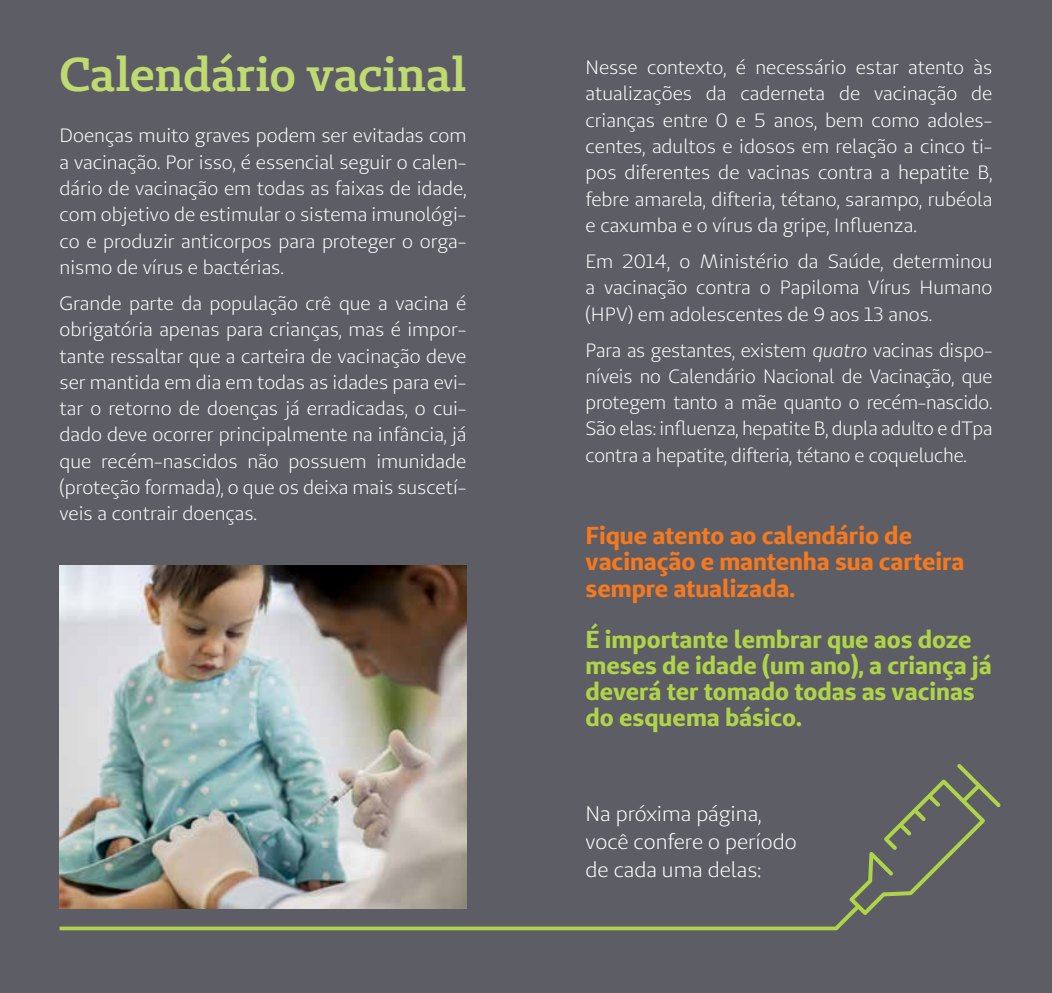
<style>
.page{position:relative;width:1052px;height:993px;background:#fff}
.page>*{position:absolute;margin:0;border:0;box-sizing:border-box;transform-origin:0 0}
.t1{font:600 47.25px "Unimed Slab";letter-spacing:-.005em;color:#c0da71}
.t2{font:700 24.5px/26.2px "Unimed Sans";color:#b1d34a}
.t3{font:700 24.5px/26.2px "Unimed Sans";color:#f47920}
.t4{font:21px/28px "Unimed Sans";color:#fff}
.t5{font:19.25px/26.2px "Unimed Sans";color:#fff;text-align:justify}
.s1{font-style:italic}
</style>
<div class="page">
<div style="left:0;top:0;width:1052px;height:992px;background:#5c5d65"></div>
<img style="left:60px;top:565px;width:406px;height:343px">
<svg style="left:828px;top:764px;width:173px;height:167px"></svg>
<hr style="left:60px;top:926px;width:775px;height:3px;background:#b1d34a">
<h1 class="t1" style="left:60px;top:44px;width:408px">Calendário vacinal</h1>
<p class="t5" style="left:60px;top:122px;width:408px">Doenças muito graves podem ser evitadas com a vacinação. Por isso, é essencial seguir o calen&shy;dário de vacinação em todas as faixas de idade, com objetivo de estimular o sistema imunológi&shy;co e produzir anticorpos para proteger o orga&shy;nismo de vírus e bactérias.</p>
<p class="t5" style="left:60px;top:290px;width:408px">Grande parte da população crê que a vacina é obrigatória apenas para crianças, mas é impor&shy;tante ressaltar que a carteira de vacinação deve ser mantida em dia em todas as idades para evi&shy;tar o retorno de doenças já erradicadas, o cui&shy;dado deve ocorrer principalmente na infância, já que recém-nascidos não possuem imunidade (proteção formada), o que os deixa mais suscetí&shy;veis a contrair doenças.</p>
<p class="t5" style="left:585px;top:54px;width:408px">Nesse contexto, é necessário estar atento às atualizações da caderneta de vacinação de crianças entre 0 e 5 anos, bem como adoles&shy;centes, adultos e idosos em relação a cinco ti&shy;pos diferentes de vacinas contra a hepatite B, febre amarela, difteria, tétano, sarampo, rubéola e caxumba e o vírus da gripe, Influenza.</p>
<p class="t5" style="left:585px;top:248px;width:408px">Em 2014, o Ministério da Saúde, determinou a vacinação contra o Papiloma Vírus Humano (HPV) em adolescentes de 9 aos 13 anos.</p>
<p class="t5" style="left:585px;top:336px;width:408px">Para as gestantes, existem <span class="s1">quatro</span> vacinas dispo&shy;níveis no Calendário Nacional de Vacinação, que protegem tanto a mãe quanto o recém-nascido.<br>São elas: influenza, hepatite B, dupla adulto e dTpa contra a hepatite, difteria, tétano e coqueluche.</p>
<p class="t3" style="left:585px;top:521px;width:380px">Fique atento ao calendário de vacinação e mantenha sua carteira sempre atualizada.</p>
<p class="t2" style="left:585px;top:625px;width:407px">É importante lembrar que aos doze meses de idade (um ano), a criança já deverá ter tomado todas as vacinas do esquema básico.</p>
<p class="t4" style="left:585px;top:798px;width:213px">Na próxima página, você confere o período de cada uma delas:</p>
</div>
